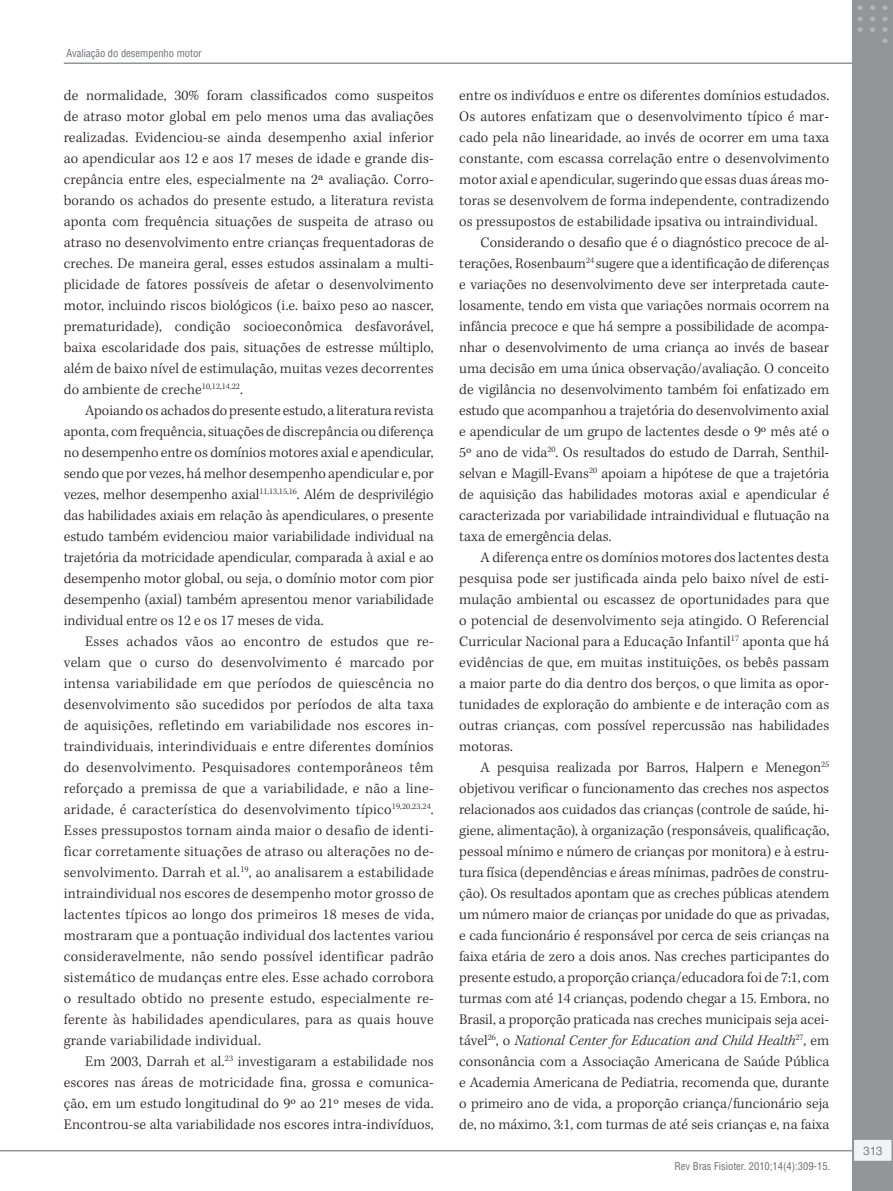
<style>
.page{position:relative;width:893px;height:1191px;background:#fff}
.page>*{position:absolute;margin:0;border:0;box-sizing:border-box;transform-origin:0 0}
.z05_0_texto_txt{font:300 15px/21px "Kepler Std";letter-spacing:.005em;color:#231f20;text-align:justify}
.t1{font:12px "Helvetica LT Std";color:#808285}
.t2{font:condensed 10.5px "Helvetica LT Std";color:#6c6d70}
.s1{font-style:italic}
</style>
<div class="page">
<hr style="left:0;top:1150px;width:879px;height:1px;background:#939598">
<hr style="left:64px;top:62px;width:810px;height:2px;background:#939598">
<div style="left:853px;top:0;width:40px;height:1191px;background:#939598"></div>
<div style="left:853px;top:1139px;width:39px;height:22px;background:#f2f3f4"></div>
<div style="left:853px;top:1138px;width:40px;height:24px;border:2px solid #939598"></div>
<svg style="left:857px;top:27px;width:6px;height:5px"></svg>
<svg style="left:857px;top:17px;width:6px;height:4px"></svg>
<svg style="left:857px;top:5px;width:6px;height:5px"></svg>
<svg style="left:870px;top:27px;width:5px;height:5px"></svg>
<svg style="left:870px;top:17px;width:5px;height:4px"></svg>
<svg style="left:870px;top:5px;width:5px;height:5px"></svg>
<svg style="left:882px;top:27px;width:6px;height:5px"></svg>
<svg style="left:882px;top:38px;width:6px;height:5px"></svg>
<svg style="left:882px;top:17px;width:6px;height:4px"></svg>
<svg style="left:882px;top:5px;width:6px;height:5px"></svg>
<p class="t2" style="left:66px;top:46px;width:137px">Avaliação do desempenho motor</p>
<p class="z05_0_texto_txt" style="left:64px;top:85px;width:371px">de normalidade, 30% foram classificados como suspeitos de atraso motor global em pelo menos uma das avaliações realizadas. Evidenciou-se ainda desempenho axial inferior ao apendicular aos 12 e aos 17 meses de idade e grande dis&shy;crepância entre eles, especialmente na 2ª avaliação. Corro&shy;borando os achados do presente estudo, a literatura revista aponta com frequência situações de suspeita de atraso ou atraso no desenvolvimento entre crianças frequentadoras de creches. De maneira geral, esses estudos assinalam a multi&shy;plicidade de fatores possíveis de afetar o desenvolvimento motor, incluindo riscos biológicos (i.e. baixo peso ao nascer, prematuridade), condição socioeconômica desfavorável, baixa escolaridade dos pais, situações de estresse múltiplo, além de baixo nível de estimulação, muitas vezes decorrentes do ambiente de creche<sup>10,12,14,22</sup>.</p>
<p class="z05_0_texto_txt" style="left:64px;top:400px;width:371px;text-indent:21px">Apoiando os achados do presente estudo, a literatura revista aponta, com frequência, situações de discrepância ou diferença no desempenho entre os domínios motores axial e apendicular, sendo que por vezes, há melhor desempenho apendicular e, por vezes, melhor desempenho axial<sup>11,13,15,16</sup>. Além de desprivilégio das habilidades axiais em relação às apendiculares, o presente estudo também evidenciou maior variabilidade individual na trajetória da motricidade apendicular, comparada à axial e ao desempenho motor global, ou seja, o domínio motor com pior desempenho (axial) também apresentou menor variabilidade individual entre os 12 e os 17 meses de vida.</p>
<p class="z05_0_texto_txt" style="left:64px;top:631px;width:371px;text-indent:21px">Esses achados vãos ao encontro de estudos que re&shy;velam que o curso do desenvolvimento é marcado por intensa variabilidade em que períodos de quiescência no desenvolvimento são sucedidos por períodos de alta taxa de aquisições, refletindo em variabilidade nos escores in&shy;traindividuais, interindividuais e entre diferentes domínios do desenvolvimento. Pesquisadores contemporâneos têm reforçado a premissa de que a variabilidade, e não a line&shy;aridade, é característica do desenvolvimento típico<sup>19,20,23,24</sup>.<br>Esses pressupostos tornam ainda maior o desafio de identi&shy;ficar corretamente situações de atraso ou alterações no de&shy;senvolvimento. Darrah et al.<sup>19</sup>, ao analisarem a estabilidade intraindividual nos escores de desempenho motor grosso de lactentes típicos ao longo dos primeiros 18 meses de vida, mostraram que a pontuação individual dos lactentes variou consideravelmente, não sendo possível identificar padrão sistemático de mudanças entre eles. Esse achado corrobora o resultado obtido no presente estudo, especialmente re&shy;ferente às habilidades apendiculares, para as quais houve grande variabilidade individual.</p>
<p class="z05_0_texto_txt" style="left:64px;top:1051px;width:371px;text-indent:21px">Em 2003, Darrah et al.<sup>23</sup> investigaram a estabilidade nos escores nas áreas de motricidade fina, grossa e comunica&shy;ção, em um estudo longitudinal do 9º ao 21º meses de vida.<br>Encontrou-se alta variabilidade nos escores intra-indivíduos,</p>
<p class="z05_0_texto_txt" style="left:459px;top:85px;width:371px">entre os indivíduos e entre os diferentes domínios estudados.<br>Os autores enfatizam que o desenvolvimento típico é mar&shy;cado pela não linearidade, ao invés de ocorrer em uma taxa constante, com escassa correlação entre o desenvolvimento motor axial e apendicular, sugerindo que essas duas áreas mo&shy;toras se desenvolvem de forma independente, contradizendo os pressupostos de estabilidade ipsativa ou intraindividual.</p>
<p class="z05_0_texto_txt" style="left:459px;top:232px;width:371px;text-indent:21px">Considerando o desafio que é o diagnóstico precoce de al&shy;terações, Rosenbaum<sup>24</sup> sugere que a identificação de diferenças e variações no desenvolvimento deve ser interpretada caute&shy;losamente, tendo em vista que variações normais ocorrem na infância precoce e que há sempre a possibilidade de acompa&shy;nhar o desenvolvimento de uma criança ao invés de basear uma decisão em uma única observação/avaliação. O conceito de vigilância no desenvolvimento também foi enfatizado em estudo que acompanhou a trajetória do desenvolvimento axial e apendicular de um grupo de lactentes desde o 9º mês até o 5º ano de vida<sup>20</sup>. Os resultados do estudo de Darrah, Senthil&shy;selvan e Magill-Evans<sup>20</sup> apoiam a hipótese de que a trajetória de aquisição das habilidades motoras axial e apendicular é caracterizada por variabilidade intraindividual e flutuação na taxa de emergência delas.</p>
<p class="z05_0_texto_txt" style="left:459px;top:547px;width:371px;text-indent:21px">A diferença entre os domínios motores dos lactentes desta pesquisa pode ser justificada ainda pelo baixo nível de esti&shy;mulação ambiental ou escassez de oportunidades para que o potencial de desenvolvimento seja atingido. O Referencial Curricular Nacional para a Educação Infantil<sup>17</sup> aponta que há evidências de que, em muitas instituições, os bebês passam a maior parte do dia dentro dos berços, o que limita as opor&shy;tunidades de exploração do ambiente e de interação com as outras crianças, com possível repercussão nas habilidades motoras.</p>
<p class="z05_0_texto_txt" style="left:459px;top:757px;width:371px;text-indent:21px">A pesquisa realizada por Barros, Halpern e Menegon<sup>25 </sup>objetivou verificar o funcionamento das creches nos aspectos relacionados aos cuidados das crianças (controle de saúde, hi&shy;giene, alimentação), à organização (responsáveis, qualificação, pessoal mínimo e número de crianças por monitora) e à estru&shy;tura física (dependências e áreas mínimas, padrões de constru&shy;ção). Os resultados apontam que as creches públicas atendem um número maior de crianças por unidade do que as privadas, e cada funcionário é responsável por cerca de seis crianças na faixa etária de zero a dois anos. Nas creches participantes do presente estudo, a proporção criança/educadora foi de 7:1, com turmas com até 14 crianças, podendo chegar a 15. Embora, no Brasil, a proporção praticada nas creches municipais seja acei&shy;tável<sup>26</sup>, o <span class="s1">National Center for Education and Child Health</span><sup>27</sup>, em consonância com a Associação Americana de Saúde Pública e Academia Americana de Pediatria, recomenda que, durante o primeiro ano de vida, a proporção criança/funcionário seja de, no máximo, 3:1, com turmas de até seis crianças e, na faixa</p>
<p class="t2" style="left:674px;top:1160px;width:157px">Rev Bras Fisioter. 2010;14(4):309-15.</p>
<p class="t1" style="left:863px;top:1143px;width:21px">313</p>
</div>
